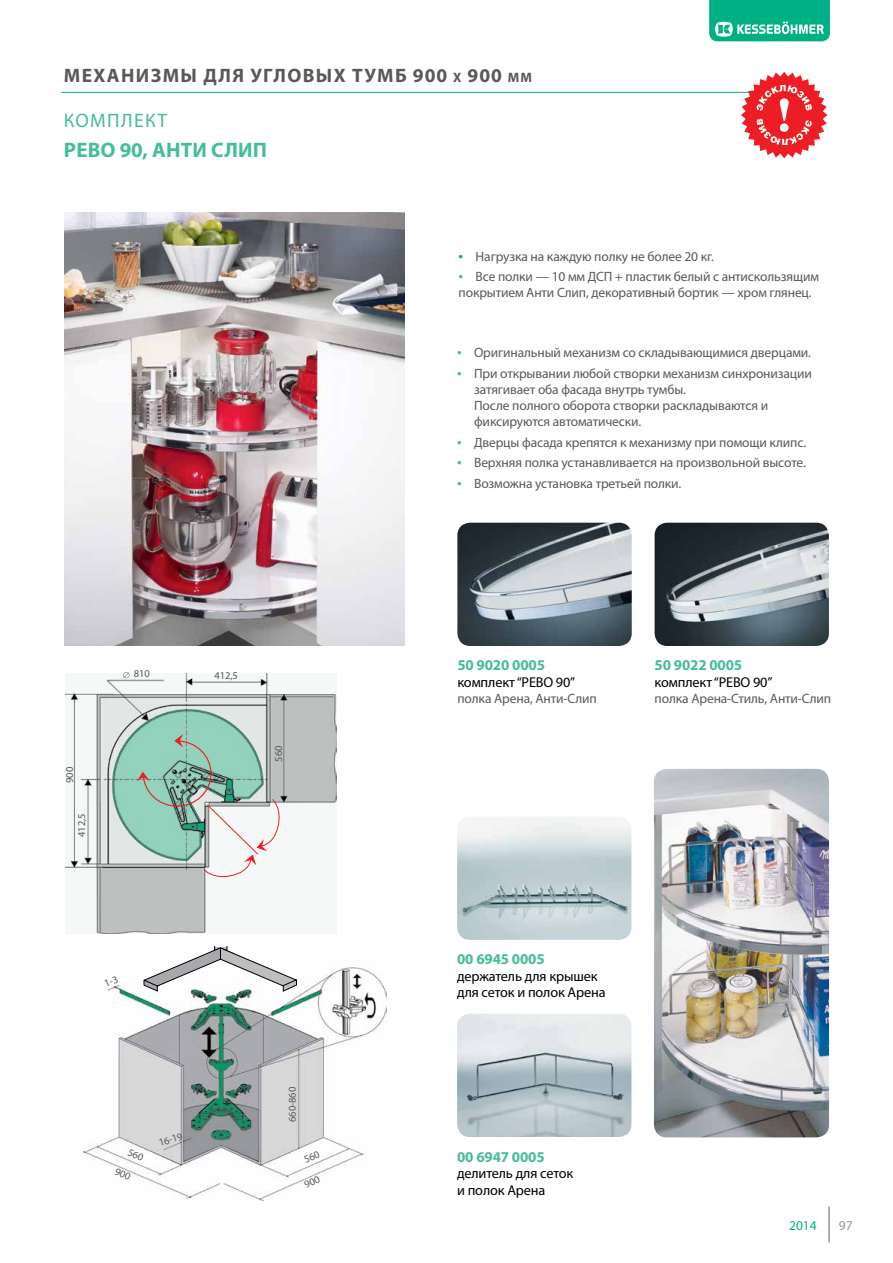
<style>
.page{position:relative;width:893px;height:1263px;background:#fff}
.page>*{position:absolute;margin:0;border:0;box-sizing:border-box;transform-origin:0 0}
._80_mini{font:700 21px "Myriad Pro";letter-spacing:.01em;color:#45bc9a}
.t1{font:700 19.5px "Myriad Pro";letter-spacing:.07em;color:#58595b}
._80_mini-2{font:19.5px "Myriad Pro";letter-spacing:.07em;color:#45bc9a}
.ARTICL{font:700 15px "Myriad Pro";letter-spacing:-.01em;color:#45bc9a}
._80_mini-3{font:14.25px/16.5px "Myriad Pro";letter-spacing:-.01em;color:#000}
._80_mini-4{font:13.5px/16.2px "Myriad Pro";letter-spacing:-.01em;color:#58595b}
.t2{font:13.5px "Myriad Pro";color:#00b085}
.t3{font:13.5px "Myriad Pro";color:#939598}
._80_mini-5{font:10.5px "Myriad Pro";letter-spacing:-.01em;color:#58595b}
.s1{font-style:inherit}
.s2{font-size:13.65px}
.s3{font-size:16.5px;color:#00b085}
.s4{font-size:16.5px;color:#45bc9a}
</style>
<div class="page">
<img style="left:457px;top:523px;width:175px;height:123px">
<img style="left:655px;top:523px;width:174px;height:123px">
<img style="left:457px;top:1014px;width:174px;height:123px">
<img style="left:457px;top:817px;width:174px;height:123px">
<img style="left:654px;top:769px;width:175px;height:368px">
<img style="left:66px;top:673px;width:271px;height:260px">
<svg style="left:137px;top:734px;width:145px;height:146px"></svg>
<svg style="left:123px;top:672px;width:6px;height:6px"></svg>
<hr style="left:61px;top:92px;width:713px;height:1px;background:#00b085">
<svg style="left:741px;top:72px;width:86px;height:86px"></svg>
<img style="left:64px;top:212px;width:340px;height:434px">
<img style="left:83px;top:967px;width:304px;height:233px">
<svg style="left:144px;top:947px;width:153px;height:45px"></svg>
<svg style="left:709px;top:0;width:121px;height:41px"></svg>
<hr style="left:828px;top:1206px;width:2px;height:36px;background:#939598">
<svg style="left:304px;top:1176px;width:17px;height:12px"></svg>
<svg style="left:114px;top:1167px;width:17px;height:13px"></svg>
<svg style="left:127px;top:1149px;width:17px;height:12px"></svg>
<svg style="left:304px;top:1151px;width:16px;height:12px"></svg>
<svg style="left:105px;top:976px;width:13px;height:11px"></svg>
<p class="t1" style="left:64px;top:63px;width:469px">МЕХАНИЗМЫ ДЛЯ УГЛОВЫХ ТУМБ <span class="s1">900</span> <span class="s2">х</span> <span class="s1">900</span> <span class="s2">мм</span></p>
<p class="_80_mini-2" style="left:64px;top:109px;width:105px">КОМПЛЕКТ</p>
<p class="_80_mini" style="left:64px;top:137px;width:205px">РЕВО 90, АНТИ СЛИП</p>
<p class="_80_mini-4" style="left:459px;top:248px;width:257px"><span class="s3">•</span> Нагрузка на каждую полку не более 20 кг.</p>
<p class="_80_mini-4" style="left:459px;top:268px;width:362px"><span class="s4">•</span> Все полки — 10 мм ДСП + пластик белый с антискользящим покрытием Анти Слип, декоративный бортик — хром глянец.</p>
<p class="_80_mini-5" style="left:63px;top:783px;width:17px;rotate:-90deg">900</p>
<p class="_80_mini-5" style="left:75px;top:837px;width:25px;rotate:-90deg">412,5</p>
<p class="_80_mini-5" style="left:134px;top:667px;width:17px">810</p>
<p class="_80_mini-5" style="left:215px;top:669px;width:25px">412,5</p>
<p class="_80_mini-5" style="left:272px;top:762px;width:17px;rotate:-90deg">560</p>
<p class="_80_mini-5" style="left:157px;top:1137px;width:26px;rotate:-17deg">16-19</p>
<p class="_80_mini-5" style="left:286px;top:1122px;width:36px;rotate:-90deg">660-860</p>
<p class="_80_mini-4" style="left:457px;top:344px;width:355px"><span class="s4">•</span> Оригинальный механизм со складывающимися дверцами.</p>
<p class="_80_mini-4" style="left:474px;top:365px;width:339px;text-indent:-17px"><span class="s4">•</span> При открывании любой створки механизм синхронизации затягивает оба фасада внутрь тумбы.<br>После полного оборота створки раскладываются и фиксируются автоматически.</p>
<p class="_80_mini-4" style="left:457px;top:434px;width:350px"><span class="s4">•</span> Дверцы фасада крепятся к механизму при помощи клипс.</p>
<p class="_80_mini-4" style="left:457px;top:454px;width:350px"><span class="s4">•</span> Верхняя полка устанавливается на произвольной высоте.</p>
<p class="_80_mini-4" style="left:457px;top:475px;width:226px"><span class="s4">•</span> Возможна установка третьей полки.</p>
<p class="ARTICL" style="left:457px;top:655px;width:89px">50 9020 0005</p>
<p class="_80_mini-3" style="left:457px;top:674px;width:119px">комплект “РЕВО 90”</p>
<p class="_80_mini-4" style="left:457px;top:690px;width:141px">полка Арена, Анти-Слип</p>
<p class="ARTICL" style="left:655px;top:655px;width:89px">50 9022 0005</p>
<p class="_80_mini-3" style="left:655px;top:674px;width:119px">комплект “РЕВО 90”</p>
<p class="_80_mini-4" style="left:655px;top:690px;width:178px">полка Арена-Стиль, Анти-Слип</p>
<p class="ARTICL" style="left:457px;top:949px;width:89px">00 6945 0005</p>
<p class="_80_mini-3" style="left:457px;top:968px;width:142px">держатель для крышек</p>
<p class="_80_mini-3" style="left:457px;top:984px;width:150px">для сеток и полок Арена</p>
<p class="ARTICL" style="left:457px;top:1147px;width:89px">00 6947 0005</p>
<p class="_80_mini-3" style="left:457px;top:1165px;width:118px">делитель для сеток и полок Арена</p>
<p class="t2" style="left:789px;top:1217px;width:29px">2014</p>
<p class="t3" style="left:839px;top:1217px;width:15px">97</p>
</div>
